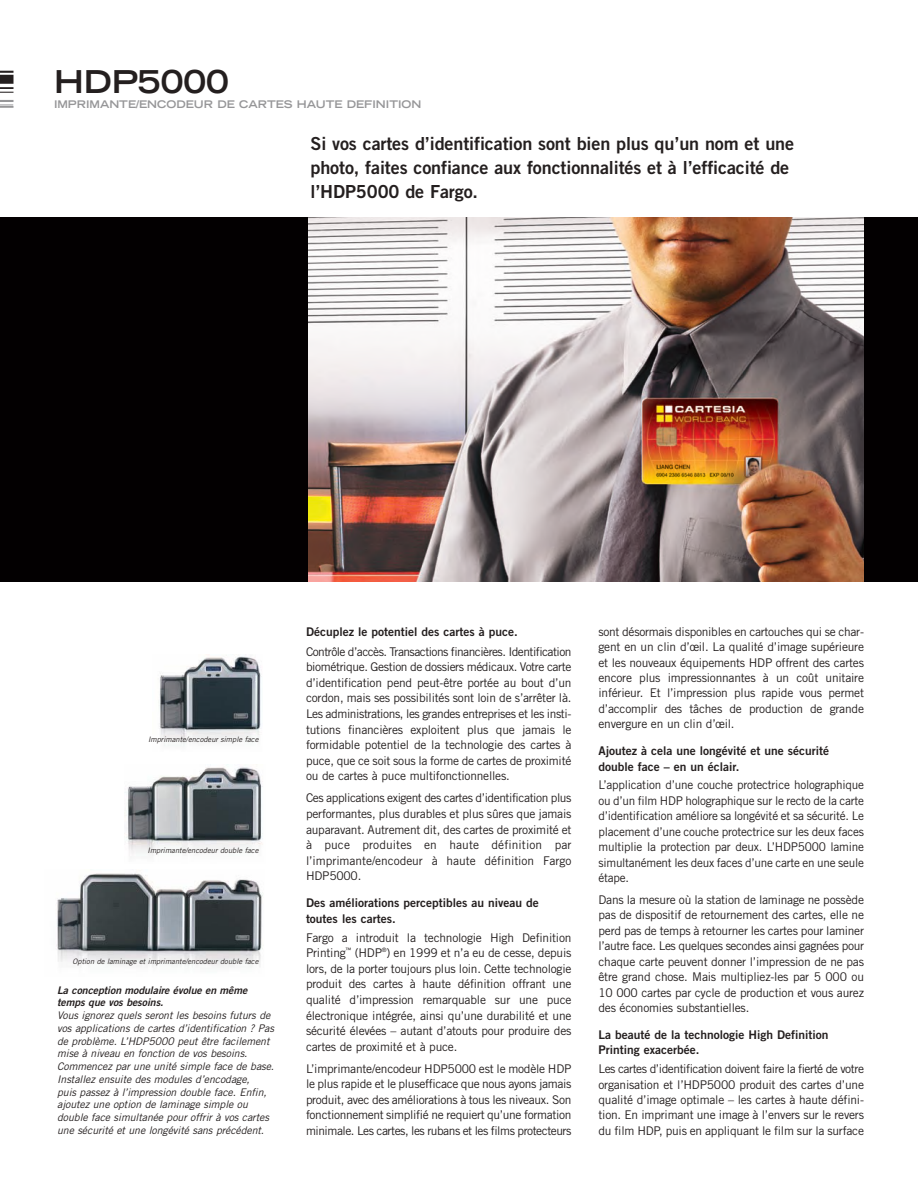
<style>
.page{position:relative;width:918px;height:1188px;background:#fff}
.page>*{position:absolute;margin:0;border:0;box-sizing:border-box;transform-origin:0 0}
.t1{font:700 expanded 31.5px "Trade Gothic LT Std";color:#241f1f}
.t2{font:18px/24px "Trade Gothic LT Std Bd 2";letter-spacing:-.005em;color:#241f1f}
.t3{font:12px/15.5px "Trade Gothic LT Std";letter-spacing:-.02em;color:#241f1f;text-align:justify}
.t4{font:12px/15.8px "Trade Gothic LT Std Bd 2";color:#241f1f}
.t5{font:italic 10.5px/12.8px "Trade Gothic LT Std";letter-spacing:-.005em;color:#241f1f}
.t6{font:10.5px/12.8px "Trade Gothic LT Std Bd 2 Obl";letter-spacing:-.005em;color:#241f1f}
.t7{font:700 expanded 10.5px "Trade Gothic LT Std";color:#969698}
.t8{font:italic 7.5px "Trade Gothic LT Std";color:#241f1f}
</style>
<div class="page">
<div style="left:0;top:218px;width:918px;height:364px;background:#030001"></div>
<img style="left:159px;top:654px;width:102px;height:92px">
<img style="left:124px;top:767px;width:139px;height:89px">
<img style="left:56px;top:873px;width:207px;height:94px">
<img style="left:308px;top:218px;width:556px;height:364px">
<svg style="left:0;top:71px;width:14px;height:2px"></svg>
<svg style="left:0;top:87px;width:14px;height:6px"></svg>
<svg style="left:0;top:100px;width:14px;height:8px"></svg>
<div style="left:0;top:75px;width:14px;height:9px;background:#241f1f"></div>
<h1 class="t1" style="left:54px;top:69px;width:176px">HDP5000</h1>
<p class="t7" style="left:54px;top:100px;width:369px">IMPRIMANTE/ENCODEUR DE CARTES HAUTE DEFINITION</p>
<h2 class="t2" style="left:310px;top:133px;width:485px">Si vos cartes d’identification sont bien plus qu’un nom et une photo, faites confiance aux fonctionnalités et à l’efficacité de l’HDP5000 de Fargo.</h2>
<p class="t8" style="left:148px;top:736px;width:112px">Imprimante/encodeur simple face</p>
<p class="t8" style="left:148px;top:848px;width:112px">Imprimante/encodeur double face</p>
<p class="t8" style="left:73px;top:959px;width:187px">Option de laminage et imprimante/encodeur double face</p>
<p class="t6" style="left:57px;top:984px;width:192px">La conception modulaire évolue en même temps que vos besoins.</p>
<p class="t5" style="left:57px;top:1010px;width:218px">Vous ignorez quels seront les besoins futurs de vos applications de cartes d’identification ? Pas de problème. L’HDP5000 peut être facilement mise à niveau en fonction de vos besoins.<br>Commencez par une unité simple face de base.<br>Installez ensuite des modules d’encodage,<br>puis passez à l’impression double face. Enfin, ajoutez une option de laminage simple ou double face simultanée pour offrir à vos cartes une sécurité et une longévité sans précédent.</p>
<p class="t4" style="left:306px;top:624px;width:213px">Décuplez le potentiel des cartes à puce.</p>
<p class="t3" style="left:306px;top:645px;width:267px">Contrôle d’accès. Transactions financières. Identification biométrique. Gestion de dossiers médicaux. Votre carte d’identification pend peut-être portée au bout d’un cordon, mais ses possibilités sont loin de s’arrêter là.<br>Les administrations, les grandes entreprises et les insti&shy;tutions financières exploitent plus que jamais le formidable potentiel de la technologie des cartes à puce, que ce soit sous la forme de cartes de proximité ou de cartes à puce multifonctionnelles.</p>
<p class="t3" style="left:306px;top:791px;width:267px">Ces applications exigent des cartes d’identification plus performantes, plus durables et plus sûres que jamais auparavant. Autrement dit, des cartes de proximité et à puce produites en haute définition par l’imprimante/encodeur à haute définition Fargo HDP5000.</p>
<p class="t4" style="left:306px;top:896px;width:234px">Des améliorations perceptibles au niveau de toutes les cartes.</p>
<p class="t3" style="left:306px;top:931px;width:267px">Fargo a introduit la technologie High Definition Printing<sup>™</sup> (HDP<sup>®</sup>) en 1999 et n’a eu de cesse, depuis lors, de la porter toujours plus loin. Cette technologie produit des cartes à haute définition offrant une qualité d’impression remarquable sur une puce électronique intégrée, ainsi qu’une durabilité et une sécurité élevées – autant d’atouts pour produire des cartes de proximité et à puce.</p>
<p class="t3" style="left:306px;top:1062px;width:267px">L’imprimante/encodeur HDP5000 est le modèle HDP le plus rapide et le plusefficace que nous ayons jamais produit, avec des améliorations à tous les niveaux. Son fonctionnement simplifié ne requiert qu’une formation minimale. Les cartes, les rubans et les films protecteurs</p>
<p class="t3" style="left:599px;top:625px;width:267px">sont désormais disponibles en cartouches qui se char&shy;gent en un clin d’œil. La qualité d’image supérieure et les nouveaux équipements HDP offrent des cartes encore plus impressionnantes à un coût unitaire inférieur. Et l’impression plus rapide vous permet d’accomplir des tâches de production de grande envergure en un clin d’œil.</p>
<p class="t4" style="left:599px;top:744px;width:232px">Ajoutez à cela une longévité et une sécurité double face – en un éclair.</p>
<p class="t3" style="left:598px;top:778px;width:267px">L’application d’une couche protectrice holographique ou d’un film HDP holographique sur le recto de la carte d’identification améliore sa longévité et sa sécurité. Le placement d’une couche protectrice sur les deux faces multiplie la protection par deux. L’HDP5000 lamine simultanément les deux faces d’une carte en une seule étape.</p>
<p class="t3" style="left:598px;top:893px;width:267px">Dans la mesure où la station de laminage ne possède pas de dispositif de retournement des cartes, elle ne perd pas de temps à retourner les cartes pour laminer l’autre face. Les quelques secondes ainsi gagnées pour chaque carte peuvent donner l’impression de ne pas être grand chose. Mais multipliez-les par 5 000 ou 10 000 cartes par cycle de production et vous aurez des économies substantielles.</p>
<p class="t4" style="left:598px;top:1027px;width:232px">La beauté de la technologie High Definition<br>Printing exacerbée.</p>
<p class="t3" style="left:598px;top:1062px;width:267px">Les cartes d’identification doivent faire la fierté de votre organisation et l’HDP5000 produit des cartes d’une qualité d’image optimale – les cartes à haute défini&shy;tion. En imprimant une image à l’envers sur le revers du film HDP, puis en appliquant le film sur la surface</p>
</div>
